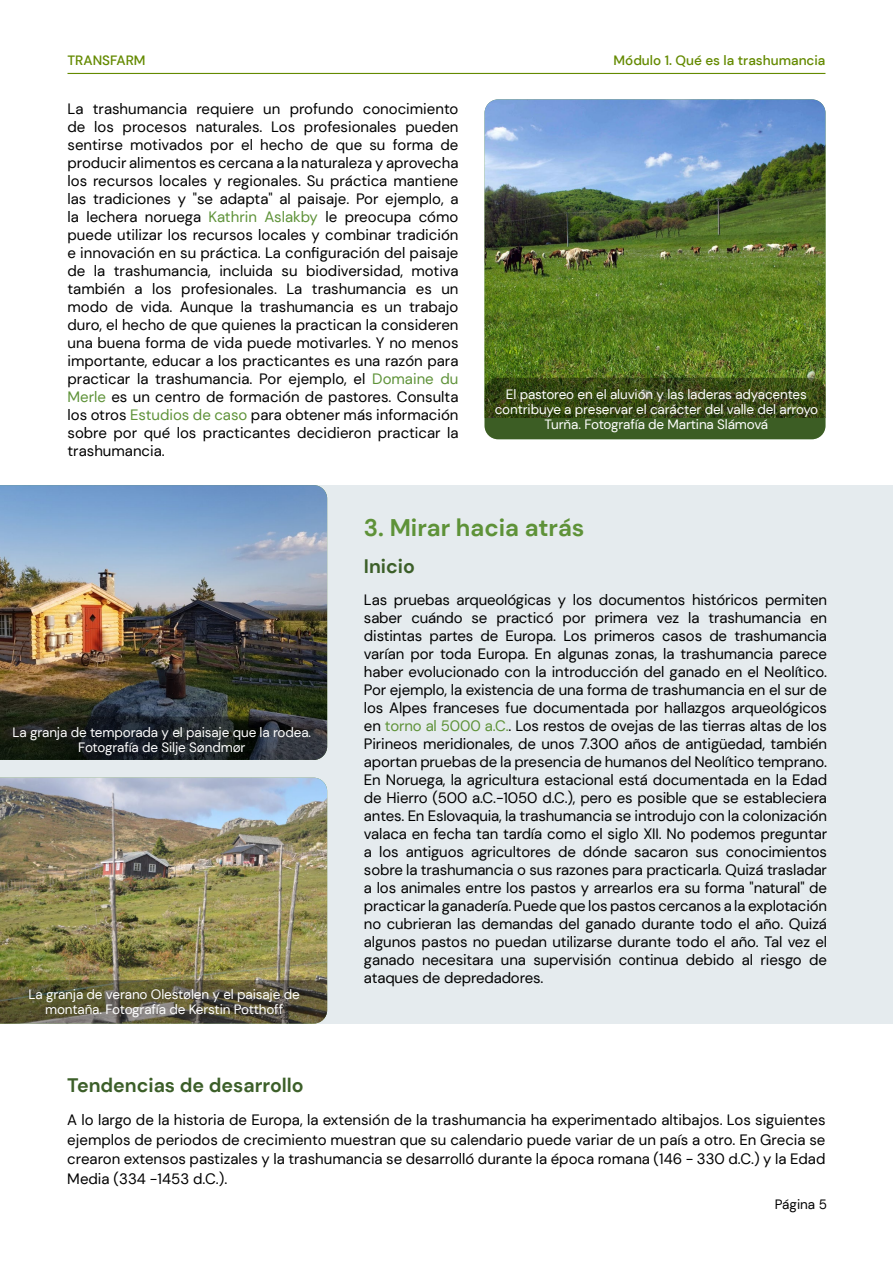
<style>
.page{position:relative;width:893px;height:1263px;background:#fff}
.page>*{position:absolute;margin:0;border:0;box-sizing:border-box;transform-origin:0 0}
.t1{font:700 24px "DM Sans";color:#5e9238}
.t2{font:700 19.5px "DM Sans";color:#3c5f29}
.t3{font:15px/18px "DM Sans";color:#000;text-align:justify}
.t4{font:13.5px/15px "DM Sans";letter-spacing:-.01em;color:#fff;text-align:center}
.t5{font:500 13.5px "DM Sans";color:#648a00}
.t6{font:13.5px "DM Sans";color:#000}
.s1{color:#5e9238}
</style>
<div class="page">
<div style="left:0;top:485px;width:893px;height:539px;background:#e5ebee"></div>
<img style="left:485px;top:99px;width:340px;height:289px">
<img style="left:0;top:485px;width:327px;height:231px">
<img style="left:0;top:778px;width:327px;height:202px">
<svg style="left:485px;top:378px;width:340px;height:61px;background:#394f1b"></svg>
<svg style="left:0;top:716px;width:327px;height:44px;background:#1e2324"></svg>
<svg style="left:0;top:980px;width:327px;height:43px;background:#5b573d"></svg>
<hr style="left:68px;top:73px;width:757px;height:1px;background:#648a00">
<p class="t5" style="left:68px;top:52px;width:80px">TRANSFARM</p>
<p class="t5" style="left:614px;top:52px;width:213px">Módulo 1. Qué es la trashumancia</p>
<p class="t3" style="left:68px;top:100px;width:392px">La trashumancia requiere un profundo conocimiento de los procesos naturales. Los profesionales pueden sentirse motivados por el hecho de que su forma de producir alimentos es cercana a la naturaleza y aprovecha los recursos locales y regionales. Su práctica mantiene las tradiciones y "se adapta" al paisaje. Por ejemplo, a la lechera noruega <span class="s1">Kathrin Aslakby</span> le preocupa cómo puede utilizar los recursos locales y combinar tradición e innovación en su práctica. La configuración del paisaje de la trashumancia, incluida su biodiversidad, motiva también a los profesionales. La trashumancia es un modo de vida. Aunque la trashumancia es un trabajo duro, el hecho de que quienes la practican la consideren una buena forma de vida puede motivarles. Y no menos importante, educar a los practicantes es una razón para practicar la trashumancia. Por ejemplo, el <span class="s1">Domaine du Merle</span> es un centro de formación de pastores. Consulta los otros <span class="s1">Estudios de caso</span> para obtener más información sobre por qué los practicantes decidieron practicar la trashumancia.</p>
<p class="t4" style="left:495px;top:387px;width:325px">El pastoreo en el aluvión y las laderas adyacentes contribuye a preservar el carácter del valle del arroyo<br>Turňa. Fotografía de Martina Slámová</p>
<p class="t4" style="left:13px;top:724px;width:300px">La granja de temporada y el paisaje que la rodea.<br>Fotografía de Silje Søndmør</p>
<p class="t4" style="left:29px;top:987px;width:273px">La granja de verano Olestølen y el paisaje de montaña. Fotografía de Kerstin Potthoff</p>
<h2 class="t2" style="left:67px;top:1073px;width:238px">Tendencias de desarrollo</h2>
<h1 class="t1" style="left:364px;top:513px;width:222px">3. Mirar hacia atrás</h1>
<h2 class="t2" style="left:364px;top:554px;width:52px">Inicio</h2>
<p class="t3" style="left:364px;top:591px;width:465px">Las pruebas arqueológicas y los documentos históricos permiten saber cuándo se practicó por primera vez la trashumancia en distintas partes de Europa. Los primeros casos de trashumancia varían por toda Europa. En algunas zonas, la trashumancia parece haber evolucionado con la introducción del ganado en el Neolítico.<br>Por ejemplo, la existencia de una forma de trashumancia en el sur de los Alpes franceses fue documentada por hallazgos arqueológicos en <span class="s1">torno al 5000 a.C.</span>. Los restos de ovejas de las tierras altas de los Pirineos meridionales, de unos 7.300 años de antigüedad, también aportan pruebas de la presencia de humanos del Neolítico temprano.<br>En Noruega, la agricultura estacional está documentada en la Edad de Hierro (500 a.C.-1050 d.C.), pero es posible que se estableciera antes. En Eslovaquia, la trashumancia se introdujo con la colonización valaca en fecha tan tardía como el siglo XII. No podemos preguntar a los antiguos agricultores de dónde sacaron sus conocimientos sobre la trashumancia o sus razones para practicarla. Quizá trasladar a los animales entre los pastos y arrearlos era su forma "natural" de practicar la ganadería. Puede que los pastos cercanos a la explotación no cubrieran las demandas del ganado durante todo el año. Quizá algunos pastos no puedan utilizarse durante todo el año. Tal vez el ganado necesitara una supervisión continua debido al riesgo de ataques de depredadores.</p>
<p class="t3" style="left:67px;top:1110px;width:760px;line-height:19.5px">A lo largo de la historia de Europa, la extensión de la trashumancia ha experimentado altibajos. Los siguientes ejemplos de periodos de crecimiento muestran que su calendario puede variar de un país a otro. En Grecia se crearon extensos pastizales y la trashumancia se desarrolló durante la época romana (146 - 330 d.C.) y la Edad Media (334 -1453 d.C.).</p>
<p class="t6" style="left:775px;top:1196px;width:54px">Página 5</p>
</div>
